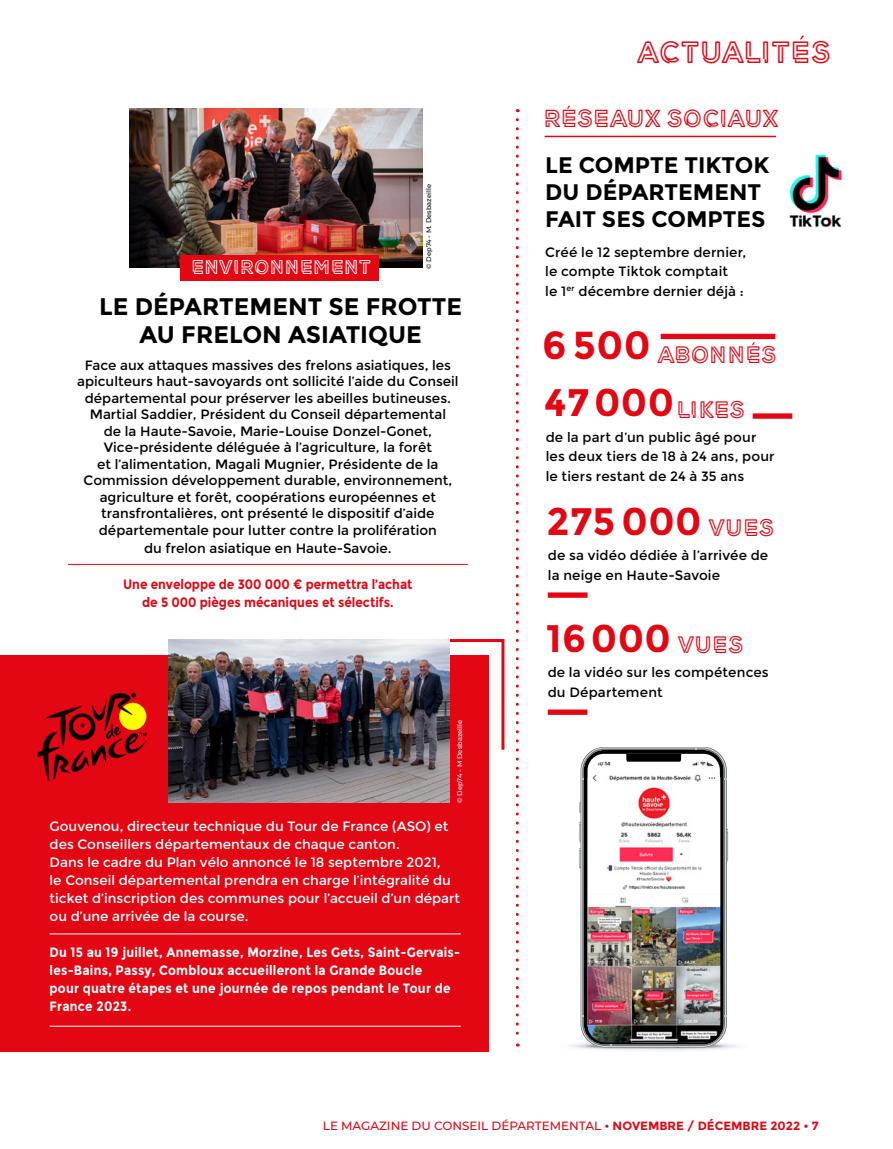
<style>
.page{position:relative;width:893px;height:1149px;background:#fff}
.page>*{position:absolute;margin:0;border:0;box-sizing:border-box;transform-origin:0 0}
.t1{font:700 38.4px "Montserrat";letter-spacing:.01em;color:#e30613}
.t2{font:25.5px "Exthing";letter-spacing:.045em;color:#e30613}
.t3{font:700 24px/28.5px "Montserrat";color:#000;text-align:center}
.t4{font:700 22.5px/27px "Montserrat";color:#000}
.t5{font:20.4px "Exthing";letter-spacing:.05em;color:#e30613}
.t6{font:19.65px "Exthing";letter-spacing:.065em;color:#e30613}
.t7{font:16.5px "Exthing";letter-spacing:.065em;color:#fff}
.t8{font:13.5px/16.5px "Montserrat";color:#000}
.t9{font:13.5px/18px "Montserrat";color:#fff}
.t10{font:700 13.5px/18px "Montserrat";letter-spacing:.02em;color:#fff;scale:.9 1}
.t11{font:700 13.5px/18px "Montserrat";color:#e30613;text-align:center;scale:.9 1}
.t12{font:500 11.85px "Montserrat";color:#e30613}
.t13{font:500 6.75px "Montserrat";color:#000}
.t14{font:500 6.75px "Montserrat";color:#fff}
.s1{font-family:"Exthing";font-weight:400;font-size:19.65px}
.s2{font-weight:400}
.s3{font-weight:700}
</style>
<div class="page">
<svg style="left:579px;top:802px;width:2px;height:10px"></svg>
<svg style="left:581px;top:747px;width:145px;height:292px;background:#636263"></svg>
<svg style="left:570px;top:1039px;width:168px;height:12px"></svg>
<img style="left:130px;top:109px;width:292px;height:158px">
<svg style="left:516px;top:120px;width:3px;height:926px"></svg>
<hr style="left:545px;top:136px;width:231px;height:1px;background:#e30613">
<div style="left:180px;top:255px;width:198px;height:25px;background:#e30613"></div>
<hr style="left:68px;top:564px;width:400px;height:1px;background:#e30613">
<div style="left:753px;top:413px;width:39px;height:5px;background:#e30613"></div>
<div style="left:548px;top:592px;width:39px;height:5px;background:#e30613"></div>
<div style="left:548px;top:709px;width:39px;height:5px;background:#e30613"></div>
<div style="left:661px;top:334px;width:114px;height:5px;background:#e30613"></div>
<div style="left:0;top:654px;width:488px;height:397px;background:#e30613"></div>
<svg style="left:449px;top:639px;width:56px;height:113px"></svg>
<img style="left:168px;top:639px;width:281px;height:163px">
<hr style="left:50px;top:933px;width:411px;height:1px;background:#fff">
<hr style="left:50px;top:1025px;width:411px;height:1px;background:#fff">
<img style="left:588px;top:761px;width:132px;height:281px">
<img style="left:37px;top:692px;width:110px;height:89px">
<img style="left:789px;top:154px;width:53px;height:73px">
<h2 class="t2" style="left:638px;top:37px;width:194px">ACTUALITES</h2>
<p class="t7" style="left:192px;top:257px;width:179px">ENVIRONNEMENT</p>
<p class="t13" style="left:424px;top:269px;width:86px;rotate:-90deg">© Dep74 - M. Desbazeille</p>
<h3 class="t3" style="left:99px;top:292px;width:365px">LE DÉPARTEMENT SE FROTTE<br>AU FRELON ASIATIQUE</h3>
<p class="t8" style="left:77px;top:356px;width:383px;text-align:center">Face aux attaques massives des frelons asiatiques, les apiculteurs haut-savoyards ont sollicité l’aide du Conseil départemental pour préserver les abeilles butineuses.<br>Martial Saddier, Président du Conseil départemental<br>de la Haute-Savoie, Marie-Louise Donzel-Gonet, Vice-présidente déléguée à l’agriculture, la forêt<br>et l’alimentation, Magali Mugnier, Présidente de la Commission développement durable, environnement, agriculture et forêt, coopérations européennes et transfrontalières, ont présenté le dispositif d’aide départementale pour lutter contre la prolifération</p>
<p class="t8" style="left:144px;top:539px;width:249px">du frelon asiatique en Haute-Savoie.</p>
<p class="t11" style="left:123px;top:575px;width:323px">Une enveloppe de 300 000 € permettra l’achat de 5 000 pièges mécaniques et sélectifs.</p>
<p class="t14" style="left:455px;top:802px;width:85px;rotate:-90deg">© Dep74 - M Desbazeille</p>
<p class="t9" style="left:50px;top:816px;width:412px">Gouvenou, directeur technique du Tour de France (ASO) et des Conseillers départementaux de chaque canton.<br>Dans le cadre du Plan vélo annoncé le 18 septembre 2021,<br>le Conseil départemental prendra en charge l’intégralité du ticket d’inscription des communes pour l’accueil d’un départ ou d’une arrivée de la course.</p>
<p class="t10" style="left:50px;top:942px;width:458px">Du 15 au 19 juillet, Annemasse, Morzine, Les Gets, Saint-Gervais&shy;les-Bains, Passy, Combloux accueilleront la Grande Boucle<br>pour quatre étapes et une journée de repos pendant le Tour de France 2023.</p>
<h3 class="t5" style="left:544px;top:107px;width:235px">RESEAUX SOCIAUX</h3>
<h3 class="t4" style="left:545px;top:151px;width:226px">LE COMPTE TIKTOK<br>DU DÉPARTEMENT<br>FAIT SES COMPTES</h3>
<p class="t8" style="left:545px;top:242px;width:203px;line-height:19.5px">Créé le 12 septembre dernier, le compte Tiktok comptait<br>le 1<sup>er</sup> décembre dernier déjà :</p>
<h3 class="t6" style="left:542px;top:343px;width:235px"><sup>6500</sup> ABONNES</h3>
<h1 class="t1" style="left:544px;top:379px;width:202px">47000<span class="s1">LIKES</span></h1>
<p class="t8" style="left:546px;top:427px;width:230px;line-height:19.5px">de la part d’un public âgé pour les deux tiers de 18 à 24 ans, pour le tiers restant de 24 à 35 ans</p>
<h1 class="t1" style="left:546px;top:498px;width:229px">275000 <span class="s1">VUES</span></h1>
<p class="t8" style="left:548px;top:545px;width:222px;line-height:19.5px">de sa vidéo dédiée à l’arrivée de la neige en Haute-Savoie</p>
<h1 class="t1" style="left:546px;top:615px;width:198px">16000 <span class="s1">VUES</span></h1>
<p class="t8" style="left:548px;top:662px;width:223px;line-height:19.5px">de la vidéo sur les compétences du Département</p>
<p class="t12" style="left:323px;top:1116px;width:497px">LE MAGAZINE DU CONSEIL DÉPARTEMENTAL <span class="s2">•</span> <span class="s3">NOVEMBRE / DÉCEMBRE 2022 • 7</span></p>
</div>
